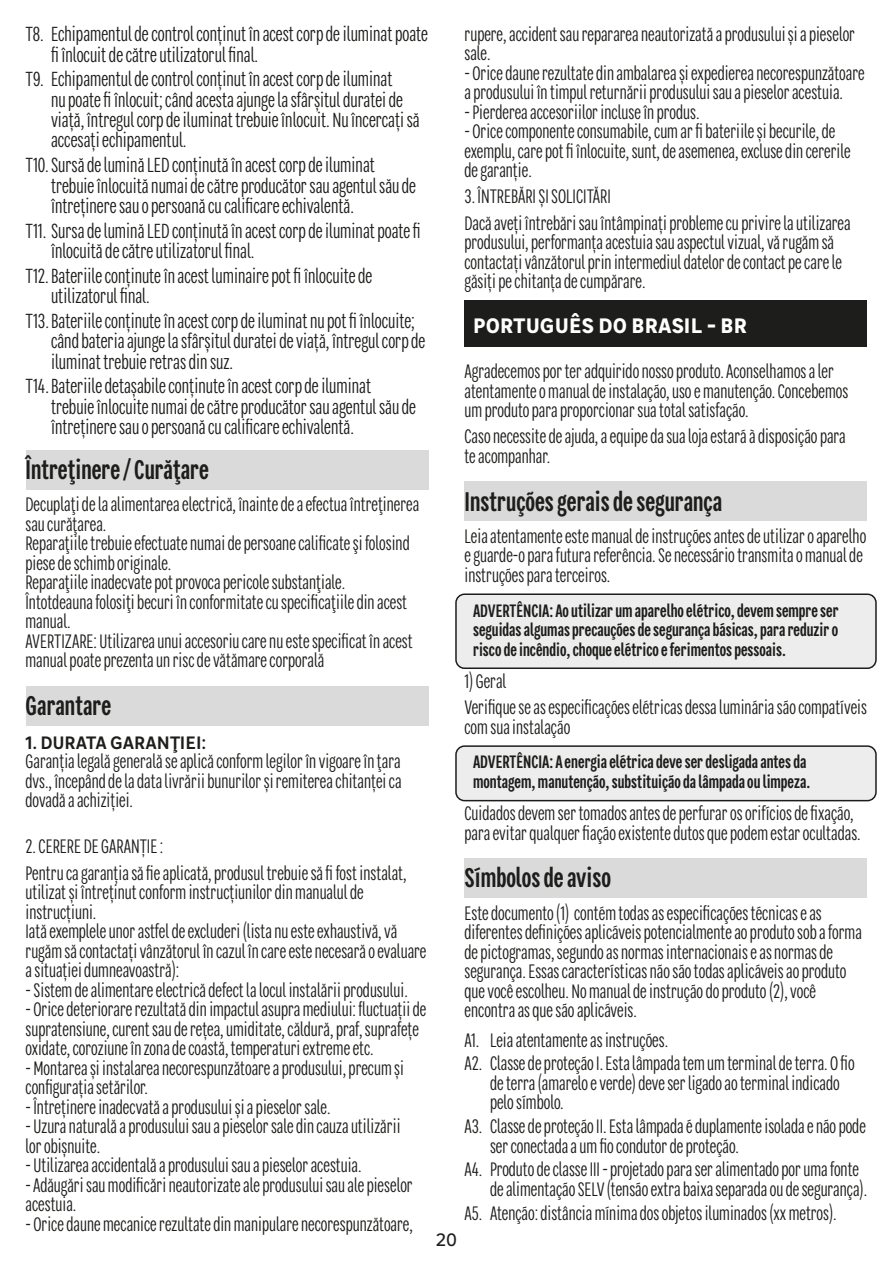
<style>
.page{position:relative;width:893px;height:1263px;background:#fff}
.page>*{position:absolute;margin:0;border:0;box-sizing:border-box;transform-origin:0 0}
.t1{font:700 27px "Leroy Merlin Sans Condensed";color:#1d1d1b}
.country{font:700 21px "Leroy Merlin Sans";letter-spacing:.005em;color:#fff}
.t2{font:20.4px/20.4px "Leroy Merlin Sans Condensed";color:#1d1d1b}
.t3{font:19.5px/19.5px "Leroy Merlin Sans Condensed";color:#1d1d1b}
.avertissement-cadre{font:700 18px/19.5px "Leroy Merlin Sans Condensed";color:#1d1d1b;text-align:justify}
.titre_gras{font:600 18px "Leroy Merlin Sans";letter-spacing:-.01em;color:#1d1d1b}
.t4{font:18px "Leroy Merlin Sans";color:#1d1d1b}
</style>
<div class="page">
<div style="left:26px;top:450px;width:402px;height:40px;background:#dadada"></div>
<div style="left:26px;top:686px;width:402px;height:40px;background:#dadada"></div>
<div style="left:464px;top:300px;width:403px;height:46px;background:#1d1d1b"></div>
<div style="left:464px;top:481px;width:403px;height:40px;background:#dadada"></div>
<div style="left:456px;top:594px;width:420px;height:74px;background:#ededed;border-radius:9px"></div>
<div style="left:455px;top:593px;width:422px;height:76px;border:2px solid #1d1d1b;border-radius:9px"></div>
<div style="left:456px;top:746px;width:420px;height:55px;background:#ededed;border-radius:9px"></div>
<div style="left:455px;top:745px;width:422px;height:56px;border:2px solid #1d1d1b;border-radius:9px"></div>
<div style="left:464px;top:858px;width:403px;height:40px;background:#dadada"></div>
<p class="t2" style="left:51px;top:23px;width:378px;text-indent:-26px">T8. Echipamentul de control conținut în acest corp de iluminat poate fi înlocuit de către utilizatorul final.</p>
<p class="t2" style="left:51px;top:68px;width:370px;text-indent:-26px">T9. Echipamentul de control conținut în acest corp de iluminat<br>nu poate fi înlocuit; când acesta ajunge la sfârșitul duratei de viață, întregul corp de iluminat trebuie înlocuit. Nu încercați să accesați echipamentul.</p>
<p class="t2" style="left:51px;top:154px;width:367px;text-indent:-26px">T10.Sursă de lumină LED conținută în acest corp de iluminat trebuie înlocuită numai de către producător sau agentul său de întreținere sau o persoană cu calificare echivalentă.</p>
<p class="t2" style="left:51px;top:220px;width:371px;text-indent:-26px">T11. Sursa de lumină LED conținută în acest corp de iluminat poate fi înlocuită de către utilizatorul final.</p>
<p class="t2" style="left:51px;top:265px;width:323px;text-indent:-26px">T12.Bateriile conținute în acest luminaire pot fi înlocuite de utilizatorul final.</p>
<p class="t2" style="left:51px;top:310px;width:376px;text-indent:-26px">T13.Bateriile conținute în acest corp de iluminat nu pot fi înlocuite; când bateria ajunge la sfârșitul duratei de viață, întregul corp de iluminat trebuie retras din suz.</p>
<p class="t2" style="left:51px;top:375px;width:366px;text-indent:-26px">T14.Bateriile detașabile conținute în acest corp de iluminat trebuie înlocuite numai de către producător sau agentul său de întreținere sau o persoană cu calificare echivalentă.</p>
<p class="t1" style="left:26px;top:451px;width:185px">Întreţinere / Curăţare</p>
<p class="t3" style="left:26px;top:494px;width:395px">Decuplaţi de la alimentarea electrică, înainte de a efectua întreţinerea sau curăţarea.<br>Reparaţiile trebuie efectuate numai de persoane calificate şi folosind piese de schimb originale.<br>Reparaţiile inadecvate pot provoca pericole substanţiale.<br>Întotdeauna folosiţi becuri în conformitate cu specificaţiile din acest manual.<br>AVERTIZARE: Utilizarea unui accesoriu care nu este specificat în acest manual poate prezenta un risc de vătămare corporală</p>
<p class="t1" style="left:26px;top:687px;width:87px">Garantare</p>
<p class="titre_gras" style="left:26px;top:728px;width:182px">1. DURATA GARANŢIEI:</p>
<p class="t3" style="left:26px;top:751px;width:377px;text-align:justify">Garanția legală generală se aplică conform legilor în vigoare în ţara dvs., începând de la data livrării bunurilor și remiterea chitanței ca dovadă a achiziției.</p>
<p class="t3" style="left:26px;top:836px;width:139px">2. CERERE DE GARANȚIE :</p>
<p class="t3" style="left:26px;top:862px;width:402px">Pentru ca garanția să fie aplicată, produsul trebuie să fi fost instalat, utilizat și întreținut conform instrucțiunilor din manualul de instrucțiuni.<br>Iată exemplele unor astfel de excluderi (lista nu este exhaustivă, vă rugăm să contactați vânzătorul în cazul în care este necesară o evaluare a situației dumneavoastră):</p>
<p class="t3" style="left:26px;top:979px;width:384px">- Sistem de alimentare electrică defect la locul instalării produsului.</p>
<p class="t3" style="left:26px;top:999px;width:402px">- Orice deteriorare rezultată din impactul asupra mediului: fluctuații de supratensiune, curent sau de rețea, umiditate, căldură, praf, suprafețe oxidate, coroziune în zona de coastă, temperaturi extreme etc.</p>
<p class="t3" style="left:26px;top:1057px;width:380px">- Montarea și instalarea necorespunzătoare a produsului, precum și configurația setărilor.</p>
<p class="t3" style="left:26px;top:1096px;width:307px">- Întreținere inadecvată a produsului și a pieselor sale.</p>
<p class="t3" style="left:26px;top:1116px;width:377px">- Uzura naturală a produsului sau a pieselor sale din cauza utilizării lor obișnuite.</p>
<p class="t3" style="left:26px;top:1155px;width:338px">- Utilizarea accidentală a produsului sau a pieselor acestuia.</p>
<p class="t3" style="left:26px;top:1174px;width:389px">- Adăugări sau modificări neautorizate ale produsului sau ale pieselor acestuia.</p>
<p class="t3" style="left:26px;top:1213px;width:389px">- Orice daune mecanice rezultate din manipulare necorespunzătoare,</p>
<p class="t4" style="left:436px;top:1225px;width:23px">20</p>
<p class="t3" style="left:464px;top:23px;width:392px">rupere, accident sau repararea neautorizată a produsului și a pieselor sale.</p>
<p class="t3" style="left:464px;top:62px;width:402px">- Orice daune rezultate din ambalarea și expedierea necorespunzătoare a produsului în timpul returnării produsului sau a pieselor acestuia.</p>
<p class="t3" style="left:464px;top:101px;width:236px">- Pierderea accesoriilor incluse în produs.</p>
<p class="t3" style="left:464px;top:121px;width:388px">- Orice componente consumabile, cum ar fi bateriile și becurile, de exemplu, care pot fi înlocuite, sunt, de asemenea, excluse din cererile de garanție.</p>
<p class="t3" style="left:464px;top:186px;width:148px">3. ÎNTREBĂRI ȘI SOLICITĂRI</p>
<p class="t3" style="left:464px;top:213px;width:388px">Dacă aveți întrebări sau întâmpinați probleme cu privire la utilizarea produsului, performanța acestuia sau aspectul vizual, vă rugăm să contactați vânzătorul prin intermediul datelor de contact pe care le găsiți pe chitanța de cumpărare.</p>
<p class="country" style="left:473px;top:308px;width:276px">PORTUGUÊS DO BRASIL - BR</p>
<p class="t3" style="left:464px;top:361px;width:385px">Agradecemos por ter adquirido nosso produto. Aconselhamos a ler atentamente o manual de instalação, uso e manutenção. Concebemos um produto para proporcionar sua total satisfação.</p>
<p class="t3" style="left:464px;top:426px;width:383px">Caso necessite de ajuda, a equipe da sua loja estará à disposição para te acompanhar.</p>
<p class="t1" style="left:464px;top:483px;width:259px">Instruções gerais de segurança</p>
<p class="t3" style="left:464px;top:526px;width:403px">Leia atentamente este manual de instruções antes de utilizar o aparelho e guarde-o para futura referência. Se necessário transmita o manual de instruções para terceiros.</p>
<p class="avertissement-cadre" style="left:473px;top:600px;width:367px">ADVERTÊNCIA: Ao utilizar um aparelho elétrico, devem sempre ser seguidas algumas precauções de segurança básicas, para reduzir o risco de incêndio, choque elétrico e ferimentos pessoais.</p>
<p class="t3" style="left:464px;top:671px;width:43px">1) Geral</p>
<p class="t3" style="left:464px;top:697px;width:404px">Verifique se as especificações elétricas dessa luminária são compatíveis com sua instalação</p>
<p class="avertissement-cadre" style="left:473px;top:752px;width:339px">ADVERTÊNCIA: A energia elétrica deve ser desligada antes da montagem, manutenção, substituição da lâmpada ou limpeza.</p>
<p class="t3" style="left:464px;top:803px;width:398px">Cuidados devem ser tomados antes de perfurar os orifícios de fixação, para evitar qualquer fiação existente dutos que podem estar ocultadas.</p>
<p class="t1" style="left:464px;top:860px;width:148px">Símbolos de aviso</p>
<p class="t3" style="left:464px;top:903px;width:399px">Este documento (1) contém todas as especificações técnicas e as diferentes definições aplicáveis potencialmente ao produto sob a forma de pictogramas, segundo as normas internacionais e as normas de segurança. Essas características não são todas aplicáveis ao produto que você escolheu. No manual de instrução do produto (2), você encontra as que são aplicáveis.</p>
<p class="t3" style="left:464px;top:1029px;width:205px">A1. Leia atentamente as instruções.</p>
<p class="t3" style="left:490px;top:1053px;width:366px;text-indent:-26px">A2. Classe de proteção I. Esta lâmpada tem um terminal de terra. O fio de terra (amarelo e verde) deve ser ligado ao terminal indicado pelo símbolo.</p>
<p class="t3" style="left:490px;top:1116px;width:377px;text-indent:-26px">A3. Classe de proteção II. Esta lâmpada é duplamente isolada e não pode ser conectada a um fio condutor de proteção.</p>
<p class="t3" style="left:490px;top:1159px;width:379px;text-indent:-26px">A4. Produto de classe III - projetado para ser alimentado por uma fonte de alimentação SELV (tensão extra baixa separada ou de segurança).</p>
<p class="t3" style="left:464px;top:1202px;width:374px">A5. Atenção: distância mínima dos objetos iluminados (xx metros).</p>
</div>
